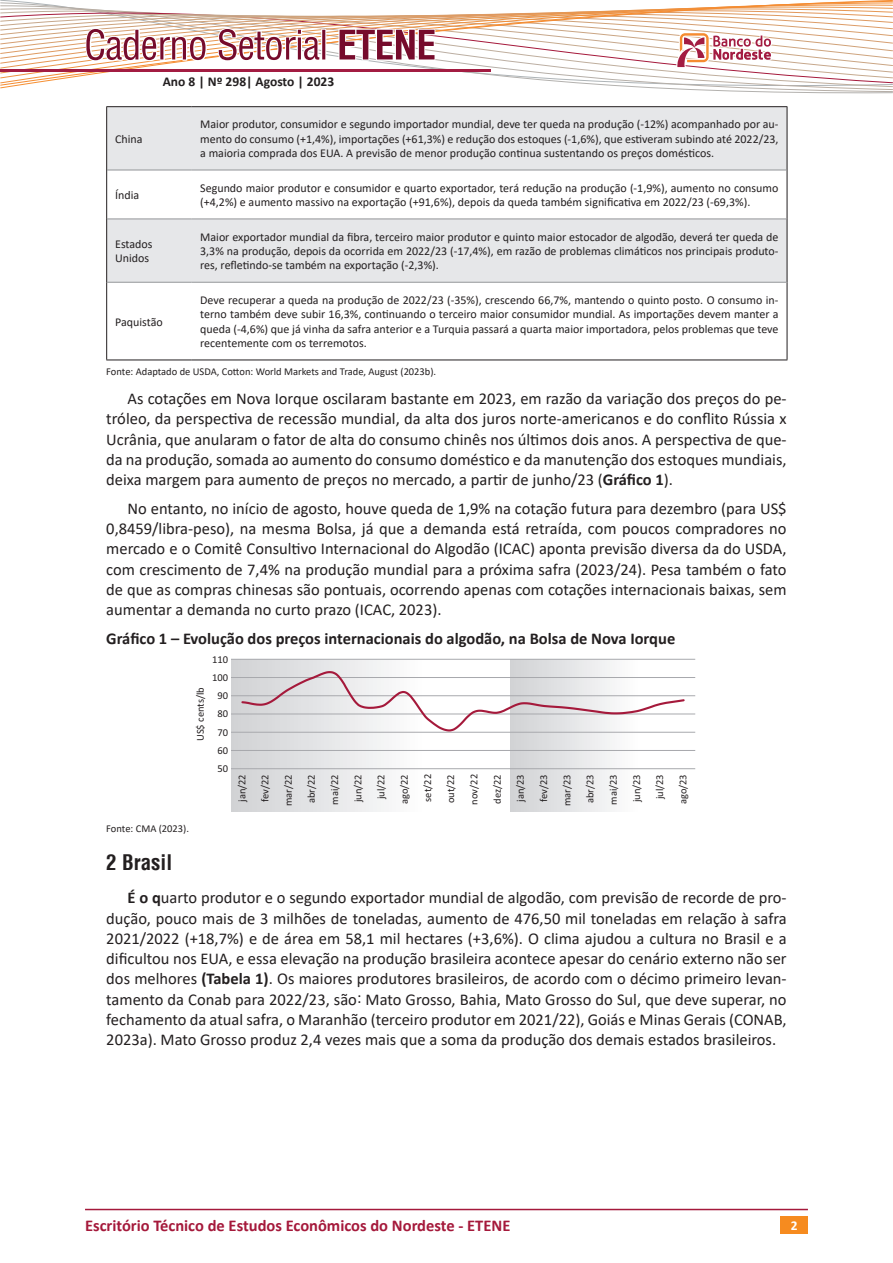
<style>
.page{position:relative;width:893px;height:1263px;background:#fff}
.page>*{position:absolute;margin:0;border:0;box-sizing:border-box;transform-origin:0 0}
.CS_Titulo_2{font:700 condensed 21px "Helvetica";color:#231f20}
.CS_Corpo_normal{font:16.5px/20.2px "Calibri";color:#231f20;text-align:justify}
.CS_Tit_fig_grar{font:700 16.5px "Calibri";color:#231f20}
.t1{font:700 16.5px "Calibri";color:#a5193b}
.t2{font:700 13.5px "Calibri";color:#231f20}
.t3{font:700 13.5px "Calibri";color:#fff}
.t4{font:12px/14.4px "Calibri";color:#231f20;text-align:justify}
.CS_Fonte{font:10.5px/18.1px "Calibri";color:#231f20;text-align:center}
.s1{font-weight:700}
</style>
<div class="page">
<div style="left:781px;top:1216px;width:27px;height:17px;background:#f68b1f"></div>
<hr style="left:85px;top:1209px;width:723px;height:1px;background:#a5193b">
<svg style="left:0;top:0;width:893px;height:107px"></svg>
<hr style="left:0;top:70px;width:490px;height:2px;background:#a31c42">
<div style="left:107px;top:107px;width:680px;height:63px;background:#e6e7e9"></div>
<svg style="left:107px;top:171px;width:680px;height:189px"></svg>
<hr style="left:106px;top:106px;width:86px;height:1px;background:#231f20">
<hr style="left:106px;top:107px;width:1px;height:63px;background:#231f20">
<hr style="left:192px;top:106px;width:595px;height:1px;background:#231f20">
<hr style="left:787px;top:107px;width:1px;height:63px;background:#231f20">
<hr style="left:106px;top:170px;width:1px;height:49px;background:#231f20">
<hr style="left:787px;top:170px;width:1px;height:49px;background:#231f20">
<hr style="left:106px;top:219px;width:1px;height:63px;background:#231f20">
<hr style="left:787px;top:219px;width:1px;height:63px;background:#231f20">
<hr style="left:106px;top:282px;width:1px;height:78px;background:#231f20">
<hr style="left:787px;top:282px;width:1px;height:78px;background:#231f20">
<hr style="left:106px;top:360px;width:86px;height:1px;background:#231f20">
<hr style="left:192px;top:360px;width:595px;height:1px;background:#231f20">
<hr style="left:107px;top:170px;width:85px;height:1px;background:#939598">
<hr style="left:192px;top:170px;width:595px;height:1px;background:#939598">
<hr style="left:107px;top:219px;width:85px;height:1px;background:#939598">
<hr style="left:192px;top:219px;width:595px;height:1px;background:#939598">
<hr style="left:107px;top:282px;width:85px;height:1px;background:#939598">
<hr style="left:192px;top:282px;width:595px;height:1px;background:#939598">
<div style="left:509px;top:659px;width:187px;height:153px;background:linear-gradient(to right,#d4d5d7,#fff)"></div>
<div style="left:231px;top:659px;width:278px;height:153px;background:linear-gradient(to right,#d4d5d7,#fff)"></div>
<hr style="left:231px;top:750px;width:464px;height:1px;background:#a8a9ad">
<hr style="left:231px;top:732px;width:464px;height:1px;background:#a8a9ad">
<hr style="left:231px;top:713px;width:464px;height:1px;background:#a8a9ad">
<hr style="left:231px;top:695px;width:464px;height:1px;background:#a8a9ad">
<hr style="left:231px;top:677px;width:464px;height:1px;background:#a8a9ad">
<hr style="left:231px;top:659px;width:464px;height:1px;background:#a8a9ad">
<hr style="left:231px;top:768px;width:464px;height:1px;background:#a8a9ad">
<svg style="left:240px;top:670px;width:446px;height:62px"></svg>
<p class="t4" style="left:115px;top:131px;width:29px">China</p>
<p class="t2" style="left:163px;top:72px;width:173px">Ano 8 | Nº 298| Agosto | 2023</p>
<p class="t4" style="left:200px;top:117px;width:580px">Maior produtor, consumidor e segundo importador mundial, deve ter queda na produção (-12%) acompanhado por au&shy;mento do consumo (+1,4%), importações (+61,3%) e redução dos estoques (-1,6%), que estiveram subindo até 2022/23, a maioria comprada dos EUA. A previsão de menor produção continua sustentando os preços domésticos.</p>
<p class="t4" style="left:115px;top:187px;width:26px">Índia</p>
<p class="t4" style="left:200px;top:180px;width:580px">Segundo maior produtor e consumidor e quarto exportador, terá redução na produção (-1,9%), aumento no consumo (+4,2%) e aumento massivo na exportação (+91,6%), depois da queda também significativa em 2022/23 (-69,3%).</p>
<p class="t4" style="left:115px;top:236px;width:39px">Estados<br>Unidos</p>
<p class="t4" style="left:200px;top:229px;width:580px">Maior exportador mundial da fibra, terceiro maior produtor e quinto maior estocador de algodão, deverá ter queda de 3,3% na produção, depois da ocorrida em 2022/23 (-17,4%), em razão de problemas climáticos nos principais produto&shy;res, refletindo-se também na exportação (-2,3%).</p>
<p class="t4" style="left:200px;top:292px;width:580px">Deve recuperar a queda na produção de 2022/23 (-35%), crescendo 66,7%, mantendo o quinto posto. O consumo in&shy;terno também deve subir 16,3%, continuando o terceiro maior consumidor mundial. As importações devem manter a queda (-4,6%) que já vinha da safra anterior e a Turquia passará a quarta maior importadora, pelos problemas que teve recentemente com os terremotos.</p>
<p class="CS_Fonte" style="left:106px;top:363px;width:331px">Fonte: Adaptado de USDA, Cotton: World Markets and Trade, August (2023b).</p>
<p class="CS_Corpo_normal" style="left:106px;top:388px;width:682px;text-indent:21px">As cotações em Nova Iorque oscilaram bastante em 2023, em razão da variação dos preços do pe&shy;tróleo, da perspectiva de recessão mundial, da alta dos juros norte-americanos e do conflito Rússia x Ucrânia, que anularam o fator de alta do consumo chinês nos últimos dois anos. A perspectiva de que&shy;da na produção, somada ao aumento do consumo doméstico e da manutenção dos estoques mundiais, deixa margem para aumento de preços no mercado, a partir de junho/23 (<span class="s1">Gráfico 1</span>).</p>
<p class="CS_Corpo_normal" style="left:106px;top:498px;width:682px;text-indent:21px">No entanto, no início de agosto, houve queda de 1,9% na cotação futura para dezembro (para US$ 0,8459/libra-peso), na mesma Bolsa, já que a demanda está retraída, com poucos compradores no mercado e o Comitê Consultivo Internacional do Algodão (ICAC) aponta previsão diversa da do USDA, com crescimento de 7,4% na produção mundial para a próxima safra (2023/24). Pesa também o fato de que as compras chinesas são pontuais, ocorrendo apenas com cotações internacionais baixas, sem aumentar a demanda no curto prazo (ICAC, 2023).</p>
<p class="CS_Tit_fig_grar" style="left:106px;top:627px;width:570px">Gráfico 1 – Evolução dos preços internacionais do algodão, na Bolsa de Nova Iorque</p>
<p class="t4" style="left:115px;top:314px;width:49px">Paquistão</p>
<p class="CS_Fonte" style="left:212px;top:651px;width:17px">110<br>100<br>90<br>80<br>70<br>60<br>50</p>
<p class="CS_Fonte" style="left:192px;top:741px;width:55px;rotate:-90deg">US$ cents/lb</p>
<p class="CS_Fonte" style="left:233px;top:802px;width:29px;rotate:-90deg">jan/22</p>
<p class="CS_Fonte" style="left:256px;top:802px;width:29px;rotate:-90deg">fev/22</p>
<p class="CS_Fonte" style="left:280px;top:806px;width:33px;rotate:-90deg">mar/22</p>
<p class="CS_Fonte" style="left:303px;top:803px;width:30px;rotate:-90deg">abr/22</p>
<p class="CS_Fonte" style="left:326px;top:805px;width:32px;rotate:-90deg">mai/22</p>
<p class="CS_Fonte" style="left:349px;top:802px;width:30px;rotate:-90deg">jun/22</p>
<p class="CS_Fonte" style="left:373px;top:799px;width:27px;rotate:-90deg">jul/22</p>
<p class="CS_Fonte" style="left:396px;top:804px;width:32px;rotate:-90deg">ago/22</p>
<p class="CS_Fonte" style="left:419px;top:802px;width:29px;rotate:-90deg">set/22</p>
<p class="CS_Fonte" style="left:442px;top:803px;width:31px;rotate:-90deg">out/22</p>
<p class="CS_Fonte" style="left:465px;top:805px;width:32px;rotate:-90deg">nov/22</p>
<p class="CS_Fonte" style="left:489px;top:804px;width:31px;rotate:-90deg">dez/22</p>
<p class="CS_Fonte" style="left:512px;top:802px;width:29px;rotate:-90deg">jan/23</p>
<p class="CS_Fonte" style="left:535px;top:802px;width:29px;rotate:-90deg">fev/23</p>
<p class="CS_Fonte" style="left:558px;top:806px;width:33px;rotate:-90deg">mar/23</p>
<p class="CS_Fonte" style="left:582px;top:803px;width:30px;rotate:-90deg">abr/23</p>
<p class="CS_Fonte" style="left:605px;top:805px;width:32px;rotate:-90deg">mai/23</p>
<p class="CS_Fonte" style="left:628px;top:802px;width:30px;rotate:-90deg">jun/23</p>
<p class="CS_Fonte" style="left:651px;top:799px;width:27px;rotate:-90deg">jul/23</p>
<p class="CS_Fonte" style="left:674px;top:804px;width:32px;rotate:-90deg">ago/23</p>
<p class="CS_Fonte" style="left:106px;top:820px;width:84px">Fonte: CMA (2023).</p>
<p class="CS_Titulo_2" style="left:106px;top:850px;width:67px">2 Brasil</p>
<p class="CS_Corpo_normal" style="left:106px;top:887px;width:682px;text-indent:21px"><span class="s1">É o q</span>uarto produtor e o segundo exportador mundial de algodão, com previsão de recorde de pro&shy;dução, pouco mais de 3 milhões de toneladas, aumento de 476,50 mil toneladas em relação à safra 2021/2022 (+18,7%) e de área em 58,1 mil hectares (+3,6%). O clima ajudou a cultura no Brasil e a dificultou nos EUA, e essa elevação na produção brasileira acontece apesar do cenário externo não ser dos melhores <span class="s1">(Tabela 1)</span>. Os maiores produtores brasileiros, de acordo com o décimo primeiro levan&shy;tamento da Conab para 2022/23, são: Mato Grosso, Bahia, Mato Grosso do Sul, que deve superar, no fechamento da atual safra, o Maranhão (terceiro produtor em 2021/22), Goiás e Minas Gerais (CONAB, 2023a). Mato Grosso produz 2,4 vezes mais que a soma da produção dos demais estados brasileiros.</p>
<p class="t1" style="left:85px;top:1213px;width:427px">Escritório Técnico de Estudos Econômicos do Nordeste - ETENE</p>
<p class="t3" style="left:791px;top:1216px;width:8px">2</p>
</div>
